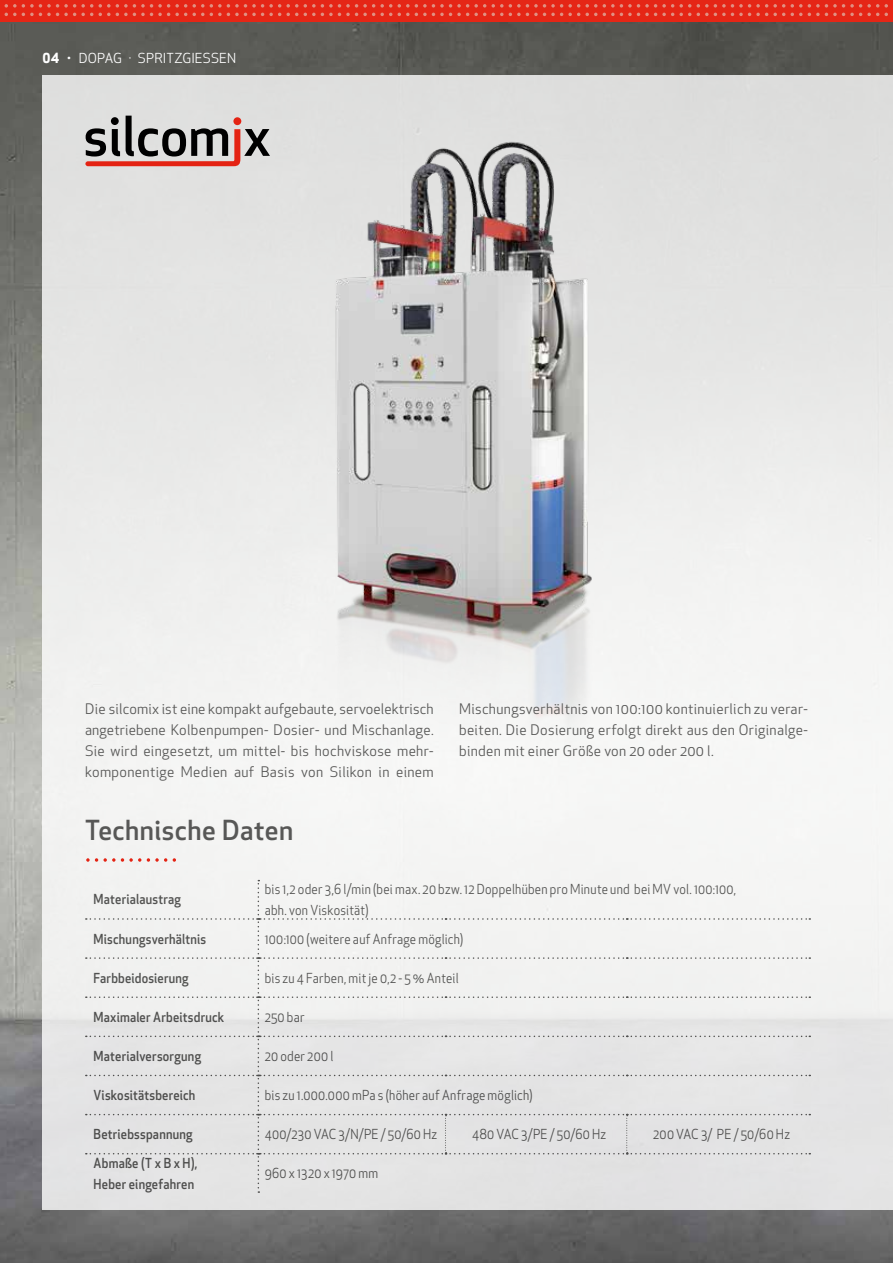
<style>
.page{position:relative;width:893px;height:1263px;background:#fff}
.page>*{position:absolute;margin:0;border:0;box-sizing:border-box;transform-origin:0 0}
.t1{font:500 27px "Apex New";letter-spacing:.015em;color:#575756}
.t2{font:14.25px/21px "Apex New";letter-spacing:.025em;color:#575756;text-align:justify}
.t3{font:13.5px/20.5px "Apex New";letter-spacing:.02em;color:#575756;scale:.91 1}
.t4{font:500 13.5px/20.5px "Apex New";letter-spacing:.02em;color:#575756;scale:.91 1}
.t5{font:13.5px "Apex New";letter-spacing:.01em;color:#fff}
.s1{font-weight:700}
</style>
<div class="page">
<img style="left:0;top:22px;width:893px;height:1241px">
<div style="left:42px;top:75px;width:851px;height:1134px;background:linear-gradient(to bottom,#e5e5e4,#f0f0f0)"></div>
<img style="left:230px;top:97px;width:445px;height:654px">
<svg style="left:85px;top:116px;width:185px;height:50px;background:#a79390"></svg>
<svg style="left:86px;top:880px;width:724px;height:313px"></svg>
<svg style="left:86px;top:858px;width:12px;height:4px"></svg>
<svg style="left:104px;top:858px;width:37px;height:4px"></svg>
<svg style="left:147px;top:858px;width:20px;height:4px"></svg>
<svg style="left:173px;top:858px;width:3px;height:4px"></svg>
<div style="left:0;top:0;width:893px;height:22px;background:#e52616"></div>
<svg style="left:697px;top:4px;width:191px;height:12px"></svg>
<svg style="left:603px;top:4px;width:88px;height:12px"></svg>
<svg style="left:398px;top:4px;width:199px;height:12px"></svg>
<svg style="left:304px;top:4px;width:88px;height:12px"></svg>
<svg style="left:99px;top:4px;width:199px;height:12px"></svg>
<svg style="left:5px;top:4px;width:88px;height:12px"></svg>
<p class="t5" style="left:43px;top:49px;width:195px"><span class="s1">04 ·</span> DOPAG · SPRITZGIESSEN</p>
<p class="t2" style="left:85px;top:698px;width:350px">Die silcomix ist eine kompakt aufgebaute, servoelektrisch angetriebene Kolbenpumpen- Dosier- und Mischanlage.<br>Sie wird eingesetzt, um mittel- bis hochviskose mehr&shy;komponentige Medien auf Basis von Silikon in einem</p>
<p class="t2" style="left:459px;top:698px;width:350px">Mischungsverhältnis von 100:100 kontinuierlich zu verar&shy;beiten. Die Dosierung erfolgt direkt aus den Originalge&shy;binden mit einer Größe von 20 oder 200 l.</p>
<h1 class="t1" style="left:85px;top:812px;width:210px">Technische Daten</h1>
<p class="t4" style="left:94px;top:889px;width:98px">Materialaustrag</p>
<p class="t3" style="left:265px;top:879px;width:520px">bis 1,2 oder 3,6 l/min (bei max. 20 bzw. 12 Doppelhüben pro Minute und bei MV vol. 100:100, abh. von Viskosität)</p>
<p class="t4" style="left:94px;top:928px;width:125px">Mischungsverhältnis</p>
<p class="t3" style="left:265px;top:928px;width:220px">100:100 (weitere auf Anfrage möglich)</p>
<p class="t4" style="left:94px;top:967px;width:106px">Farbbeidosierung</p>
<p class="t3" style="left:265px;top:967px;width:215px">bis zu 4 Farben, mit je 0,2 - 5 % Anteil</p>
<p class="t4" style="left:94px;top:1006px;width:145px">Maximaler Arbeitsdruck</p>
<p class="t3" style="left:265px;top:1007px;width:45px">250 bar</p>
<p class="t4" style="left:94px;top:1045px;width:120px">Materialversorgung</p>
<p class="t3" style="left:265px;top:1046px;width:77px">20 oder 200 l</p>
<p class="t4" style="left:94px;top:1085px;width:113px">Viskositätsbereich</p>
<p class="t3" style="left:265px;top:1085px;width:296px">bis zu 1.000.000 mPa s (höher auf Anfrage möglich)</p>
<p class="t4" style="left:94px;top:1124px;width:110px">Betriebsspannung</p>
<p class="t3" style="left:265px;top:1124px;width:191px">400/230 VAC 3/N/PE / 50/60 Hz</p>
<p class="t3" style="left:472px;top:1124px;width:149px">480 VAC 3/PE / 50/60 Hz</p>
<p class="t3" style="left:653px;top:1124px;width:152px">200 VAC 3/ PE / 50/60 Hz</p>
<p class="t4" style="left:94px;top:1153px;width:116px">Abmaße (T x B x H),<br>Heber eingefahren</p>
<p class="t3" style="left:265px;top:1163px;width:126px">960 x 1320 x 1970 mm</p>
</div>
